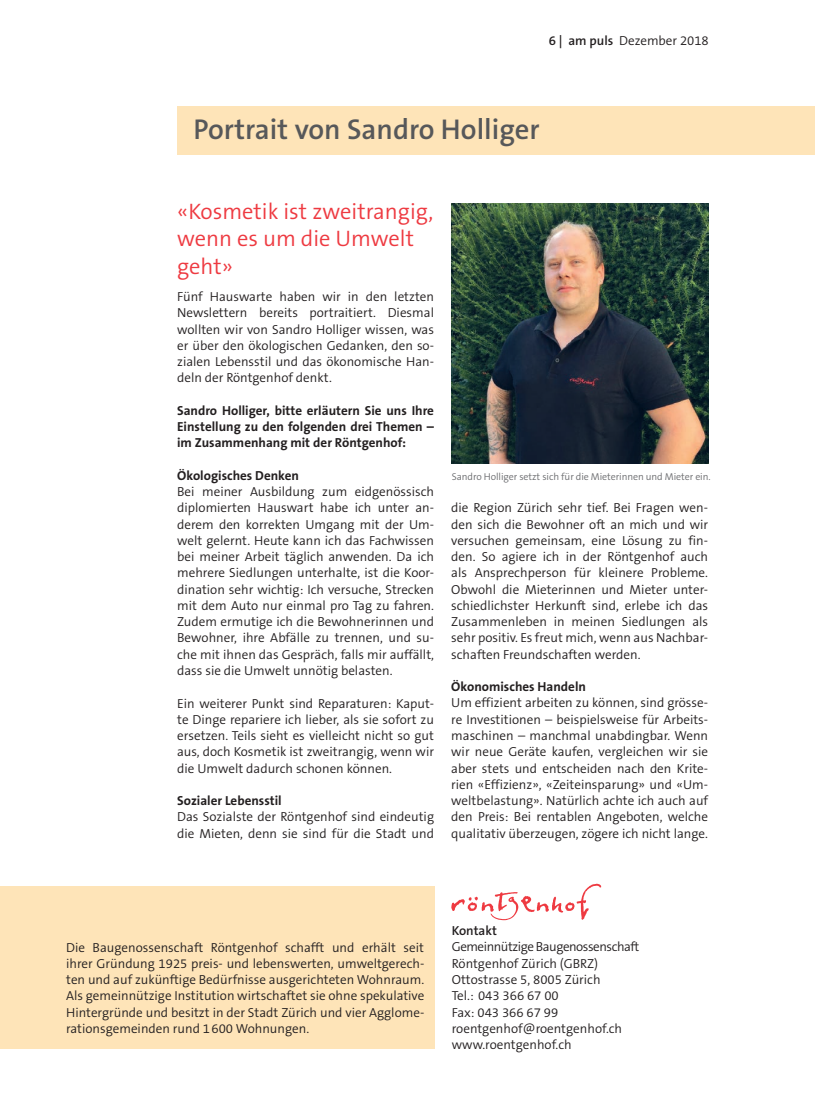
<style>
.page{position:relative;width:815px;height:1117px;background:#fff}
.page>*{position:absolute;margin:0;border:0;box-sizing:border-box;transform-origin:0 0}
.t1{font:600 28.75px "The Sans B6";color:#57585a}
.t2{font:300 22.5px/27.5px "The Sans B4";color:#ee3a41}
.t3{font:300 13.12px/16.2px "The Sans B4";color:#231f20;text-align:justify}
.t4{font:700 13.12px/16.2px "The Sans B7";color:#231f20;text-align:justify}
.t5{font:600 13.12px "The Sans B6";color:#231f20}
.t6{font:300 10px "The Sans B4";letter-spacing:-.01em;color:#6c6d70}
.s1{font-family:"The Sans B6";font-weight:600}
</style>
<div class="page">
<hr style="left:0;top:89px;width:1px;height:959px;background:#fee4b8">
<hr style="left:814px;top:0;width:1px;height:1116px;background:#fee4b8">
<div style="left:0;top:886px;width:434px;height:162px;background:#fee4b8"></div>
<div style="left:177px;top:106px;width:638px;height:48px;background:#fee4b8"></div>
<svg style="left:451px;top:883px;width:150px;height:36px"></svg>
<img style="left:452px;top:203px;width:257px;height:260px">
<img style="left:0;top:669px;width:1px;height:447px">
<p class="t3" style="left:549px;top:33px;width:161px"><span class="s1">6 | am puls</span> Dezember 2018</p>
<h1 class="t1" style="left:193px;top:114px;width:348px">Portrait von Sandro Holliger</h1>
<h2 class="t2" style="left:177px;top:198px;width:258px">«Kosmetik ist zweitrangig, wenn es um die Umwelt geht»</h2>
<p class="t3" style="left:177px;top:289px;width:258px">Fünf Hauswarte haben wir in den letzten Newslettern bereits portraitiert. Diesmal wollten wir von Sandro Holliger wissen, was er über den ökologischen Gedanken, den so&shy;zialen Lebensstil und das ökonomische Han&shy;deln der Röntgenhof denkt.</p>
<p class="t4" style="left:177px;top:402px;width:258px">Sandro Holliger, bitte erläutern Sie uns Ihre Einstellung zu den folgenden drei Themen – im Zusammenhang mit der Röntgenhof:</p>
<p class="t4" style="left:177px;top:467px;width:123px">Ökologisches Denken</p>
<p class="t3" style="left:177px;top:484px;width:258px">Bei meiner Ausbildung zum eidgenössisch diplomierten Hauswart habe ich unter an&shy;derem den korrekten Umgang mit der Um&shy;welt gelernt. Heute kann ich das Fachwissen bei meiner Arbeit täglich anwenden. Da ich mehrere Siedlungen unterhalte, ist die Koor&shy;dination sehr wichtig: Ich versuche, Strecken mit dem Auto nur einmal pro Tag zu fahren.<br>Zudem ermutige ich die Bewohnerinnen und Bewohner, ihre Abfälle zu trennen, und su&shy;che mit ihnen das Gespräch, falls mir auffällt, dass sie die Umwelt unnötig belasten.</p>
<p class="t3" style="left:177px;top:695px;width:258px">Ein weiterer Punkt sind Reparaturen: Kaput&shy;te Dinge repariere ich lieber, als sie sofort zu ersetzen. Teils sieht es vielleicht nicht so gut aus, doch Kosmetik ist zweitrangig, wenn wir die Umwelt dadurch schonen können.</p>
<p class="t4" style="left:177px;top:792px;width:106px">Sozialer Lebensstil</p>
<p class="t3" style="left:177px;top:809px;width:258px">Das Sozialste der Röntgenhof sind eindeutig die Mieten, denn sie sind für die Stadt und</p>
<p class="t6" style="left:452px;top:471px;width:260px">Sandro Holliger setzt sich für die Mieterinnen und Mieter ein.</p>
<p class="t3" style="left:451px;top:500px;width:258px">die Region Zürich sehr tief. Bei Fragen wen&shy;den sich die Bewohner oft an mich und wir versuchen gemeinsam, eine Lösung zu fin&shy;den. So agiere ich in der Röntgenhof auch als Ansprechperson für kleinere Probleme.<br>Obwohl die Mieterinnen und Mieter unter&shy;schiedlichster Herkunft sind, erlebe ich das Zusammenleben in meinen Siedlungen als sehr positiv. Es freut mich, wenn aus Nachbar&shy;schaften Freundschaften werden.</p>
<p class="t4" style="left:451px;top:679px;width:136px">Ökonomisches Handeln</p>
<p class="t3" style="left:451px;top:695px;width:258px">Um effizient arbeiten zu können, sind grösse&shy;re Investitionen – beispielsweise für Arbeits&shy;maschinen – manchmal unabdingbar. Wenn wir neue Geräte kaufen, vergleichen wir sie aber stets und entscheiden nach den Krite&shy;rien «Effizienz», «Zeiteinsparung» und «Um&shy;weltbelastung». Natürlich achte ich auch auf den Preis: Bei rentablen Angeboten, welche qualitativ überzeugen, zögere ich nicht lange.</p>
<p class="t3" style="left:66px;top:939px;width:360px">Die Baugenossenschaft Röntgenhof schafft und erhält seit ihrer Gründung 1925 preis- und lebenswerten, umweltgerech&shy;ten und auf zukünftige Bedürfnisse ausgerichteten Wohnraum.<br>Als gemeinnützige Institution wirtschaftet sie ohne spekulative Hintergründe und besitzt in der Stadt Zürich und vier Agglome&shy;rationsgemeinden rund 1600 Wohnungen.</p>
<p class="t5" style="left:452px;top:923px;width:47px">Kontakt</p>
<p class="t3" style="left:452px;top:939px;width:189px;text-align:left">Gemeinnützige Baugenossenschaft<br>Röntgenhof Zürich (GBRZ)<br>Ottostrasse 5, 8005 Zürich<br>Tel.: 043 366 67 00<br>Fax: 043 366 67 99 roentgenhof@roentgenhof.ch www.roentgenhof.ch</p>
</div>
